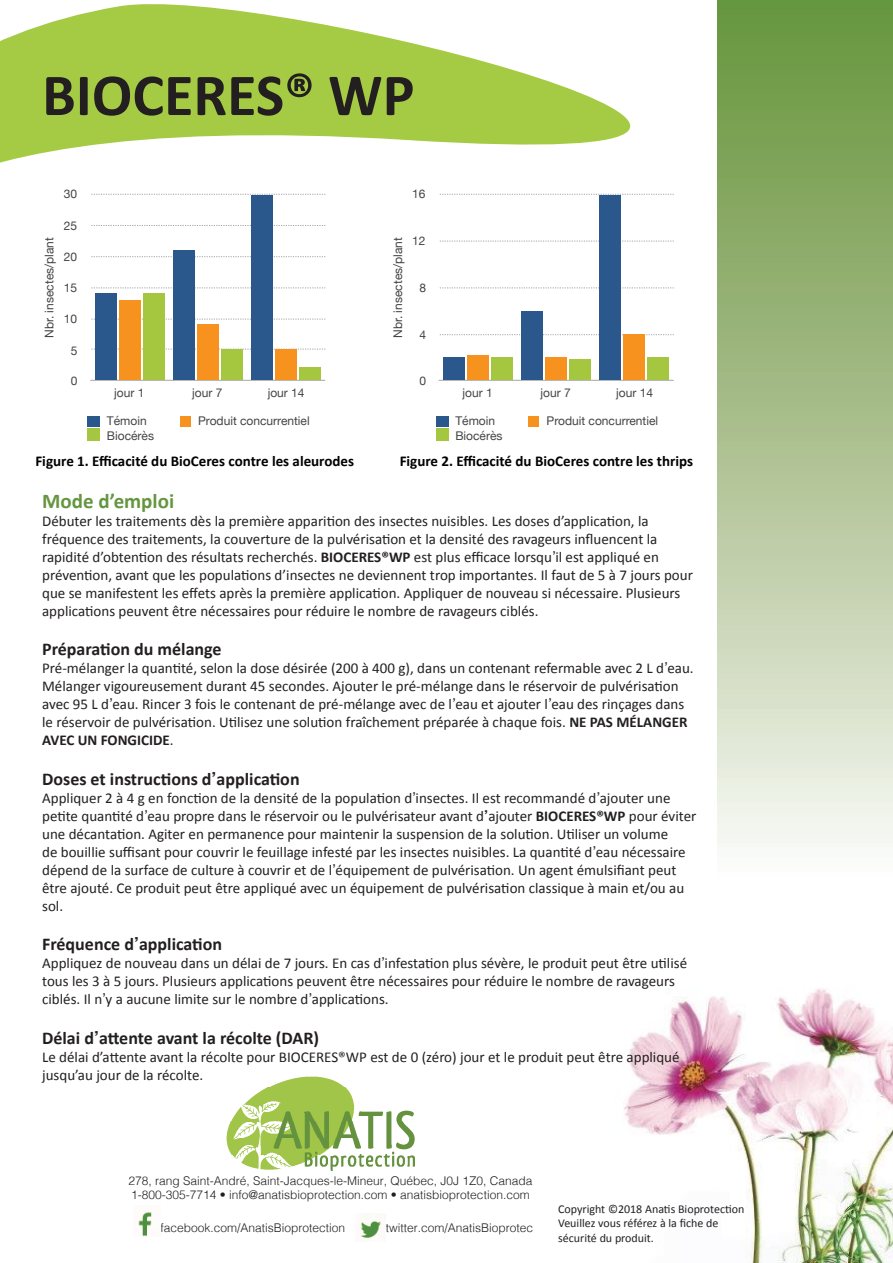
<style>
.page{position:relative;width:893px;height:1263px;background:#fff}
.page>*{position:absolute;margin:0;border:0;box-sizing:border-box;transform-origin:0 0}
.t1{font:700 60px "Calibri";color:#231f20}
.t2{font:700 21px "Calibri";color:#64963f}
.t3{font:700 18px "Calibri";color:#231f20}
.t4{font:15px/18px "Calibri";color:#231f20}
.t5{font:700 15px "Calibri";color:#000}
.t6{font:300 12px/14.4px "Helvetica";color:#231f20}
.t7{font:12px/14.4px "Helvetica Neue";color:#434444}
.t8{font:12px/14.4px "Calibri";color:#231f20}
.s1{font-weight:700}
.s2{font-family:"Helvetica"}
.s3{font-family:"Helvetica";font-weight:700}
</style>
<div class="page">
<svg style="left:718px;top:292px;width:175px;height:555px;background:#c3d1ae"></svg>
<img style="left:623px;top:988px;width:270px;height:275px">
<img style="left:226px;top:1076px;width:188px;height:95px">
<svg style="left:0;top:0;width:893px;height:292px"></svg>
<svg style="left:91px;top:349px;width:234px;height:1px"></svg>
<svg style="left:91px;top:319px;width:234px;height:1px"></svg>
<svg style="left:91px;top:288px;width:234px;height:1px"></svg>
<svg style="left:91px;top:256px;width:234px;height:1px"></svg>
<svg style="left:91px;top:225px;width:234px;height:1px"></svg>
<svg style="left:91px;top:194px;width:234px;height:1px"></svg>
<hr style="left:91px;top:380px;width:234px;height:1px;background:#a7a7a6">
<div style="left:143px;top:293px;width:22px;height:87px;background:#a5c740"></div>
<div style="left:221px;top:350px;width:22px;height:30px;background:#a5c740"></div>
<div style="left:299px;top:368px;width:22px;height:12px;background:#a5c740"></div>
<div style="left:119px;top:300px;width:22px;height:80px;background:#f6921d"></div>
<div style="left:197px;top:324px;width:22px;height:56px;background:#f6921d"></div>
<div style="left:275px;top:350px;width:22px;height:30px;background:#f6921d"></div>
<div style="left:95px;top:293px;width:22px;height:87px;background:#2a588c"></div>
<div style="left:173px;top:250px;width:22px;height:130px;background:#2a588c"></div>
<div style="left:251px;top:195px;width:22px;height:185px;background:#2a588c"></div>
<div style="left:88px;top:416px;width:12px;height:10px;background:#2a588c"></div>
<div style="left:180px;top:416px;width:11px;height:10px;background:#f6921d"></div>
<div style="left:88px;top:429px;width:12px;height:12px;background:#a5c740"></div>
<svg style="left:440px;top:334px;width:234px;height:1px"></svg>
<svg style="left:440px;top:288px;width:234px;height:1px"></svg>
<svg style="left:440px;top:241px;width:234px;height:1px"></svg>
<svg style="left:440px;top:194px;width:234px;height:1px"></svg>
<hr style="left:439px;top:380px;width:234px;height:1px;background:#a7a7a6">
<div style="left:491px;top:357px;width:22px;height:23px;background:#a5c740"></div>
<div style="left:569px;top:359px;width:22px;height:21px;background:#a5c740"></div>
<div style="left:647px;top:357px;width:22px;height:23px;background:#a5c740"></div>
<div style="left:467px;top:356px;width:22px;height:24px;background:#f6921d"></div>
<div style="left:545px;top:357px;width:22px;height:23px;background:#f6921d"></div>
<div style="left:623px;top:334px;width:22px;height:46px;background:#f6921d"></div>
<div style="left:443px;top:357px;width:22px;height:23px;background:#2a588c"></div>
<div style="left:521px;top:311px;width:22px;height:69px;background:#2a588c"></div>
<div style="left:599px;top:195px;width:22px;height:185px;background:#2a588c"></div>
<div style="left:436px;top:416px;width:12px;height:10px;background:#2a588c"></div>
<div style="left:529px;top:416px;width:10px;height:10px;background:#f6921d"></div>
<div style="left:436px;top:429px;width:12px;height:12px;background:#a5c740"></div>
<img style="left:138px;top:1212px;width:14px;height:25px">
<img style="left:360px;top:1221px;width:21px;height:17px">
<h1 class="t1" style="left:42px;top:57px;width:374px">BIOCERES® WP</h1>
<p class="t7" style="left:64px;top:188px;width:15px">30</p>
<p class="t7" style="left:412px;top:188px;width:15px">16</p>
<p class="t7" style="left:64px;top:219px;width:15px">25</p>
<p class="t7" style="left:43px;top:338px;width:102px;rotate:-90deg">Nbr. insectes/plant</p>
<p class="t7" style="left:64px;top:250px;width:15px">20</p>
<p class="t7" style="left:64px;top:281px;width:15px">15</p>
<p class="t7" style="left:64px;top:312px;width:15px">10</p>
<p class="t7" style="left:391px;top:338px;width:102px;rotate:-90deg">Nbr. insectes/plant</p>
<p class="t7" style="left:412px;top:234px;width:15px">12</p>
<p class="t7" style="left:419px;top:281px;width:8px">8</p>
<p class="t7" style="left:419px;top:328px;width:8px">4</p>
<p class="t7" style="left:71px;top:344px;width:8px">5</p>
<p class="t7" style="left:71px;top:374px;width:8px">0</p>
<p class="t7" style="left:419px;top:374px;width:8px">0</p>
<p class="t7" style="left:114px;top:386px;width:32px">jour 1</p>
<p class="t7" style="left:192px;top:386px;width:32px">jour 7</p>
<p class="t7" style="left:268px;top:386px;width:38px">jour 14</p>
<p class="t7" style="left:463px;top:386px;width:32px">jour 1</p>
<p class="t7" style="left:541px;top:386px;width:32px">jour 7</p>
<p class="t7" style="left:616px;top:386px;width:38px">jour 14</p>
<p class="t7" style="left:107px;top:414px;width:49px">Témoin<br>Biocérès</p>
<p class="t7" style="left:198px;top:414px;width:113px">Produit concurrentiel</p>
<p class="t7" style="left:455px;top:414px;width:49px">Témoin<br>Biocérès</p>
<p class="t7" style="left:547px;top:414px;width:113px">Produit concurrentiel</p>
<p class="t5" style="left:35px;top:452px;width:320px">Figure 1. Efficacité du BioCeres contre les aleurodes</p>
<p class="t5" style="left:400px;top:452px;width:295px">Figure 2. Efficacité du BioCeres contre les thrips</p>
<h2 class="t2" style="left:42px;top:487px;width:134px">Mode ’d emploi</h2>
<p class="t4" style="left:42px;top:512px;width:652px">Débuter les traitements dès la première apparition des insectes nuisibles. Les doses ’d application la, fréquence des traitements la, couverture de la pulvérisation et la densité des ravageurs influencent la rapidité ’d obtention des résultats recherchés. <span class="s1">BIOCERES®WP</span> est plus efficace lorsqu i l<span class="s2">’</span> est appliqué en prévention, avant que les populations ’d insectes ne deviennent trop importantes Il. faut de 7à5 jours pour que se manifestent les effets après la première application. Appliquer de nouveau si nécessaire. Plusieurs applications peuvent être nécessaires pour réduire le nombre de ravageurs ciblés.</p>
<p class="t3" style="left:42px;top:638px;width:181px">Préparation du mélange</p>
<p class="t4" style="left:42px;top:659px;width:653px">Pré-mélanger la quantité, selon la dose désirée (200 à 400 ,)g dans un contenant refermable avec <span class="s2">’</span>dL2 eau.<br>Mélanger vigoureusement durant 45 secondes. Ajouter le pré-mélange dans le réservoir de pulvérisation avec 95 <span class="s2">’</span>dL eau. Rincer 3 fois le contenant de pré-mélange avec de <span class="s2">’</span>l eau et ajouter <span class="s2">’</span>l eau des rinçages dans le réservoir de pulvérisation. Utilisez une solution fraîchement préparée à chaque fois. <span class="s1">NE PAS MÉLANGER AVEC UN FONGICIDE</span>.</p>
<p class="t3" style="left:42px;top:767px;width:259px">Doses et instructions <span class="s2">’</span>d application</p>
<p class="t4" style="left:42px;top:789px;width:656px">Appliquer g4à2 en fonction de la densité de la population <span class="s2">’</span>d insectes Il. est recommandé <span class="s2">’</span>d ajouter une petite quantité <span class="s2">’</span>d eau propre dans le réservoir ou le pulvérisateur avant <span class="s3">’</span>d ajouter <span class="s1">BIOCERES®WP</span> pour éviter une décantation. Agiter en permanence pour maintenir la suspension de la solution. Utiliser un volume<br>de bouillie suffisant pour couvrir le feuillage infesté par les insectes nuisibles. La quantité <span class="s2">’</span>d eau nécessaire dépend de la surface de culture à couvrir et de <span class="s2">’</span>l équipement de pulvérisation. Un agent émulsifiant peut être ajouté. Ce produit peut être appliqué avec un équipement de pulvérisation classique à main et/ou au sol.</p>
<p class="t3" style="left:42px;top:933px;width:181px">Fréquence <span class="s2">’</span>d application</p>
<p class="t4" style="left:42px;top:954px;width:646px">Appliquez de nouveau dans un délai de 7 jours. En cas <span class="s2">’</span>d infestation plus sévère le, produit peut être utilisé tous les 5à3 jours. Plusieurs applications peuvent être nécessaires pour réduire le nombre de ravageurs ciblés ay<span class="s2">’</span>nI l. aucune limite sur le nombre <span class="s2">’</span>d applications.</p>
<p class="t3" style="left:42px;top:1026px;width:278px">Délai <span class="s2">’</span>d attente avant la récolte (DAR(</p>
<p class="t4" style="left:42px;top:1048px;width:639px">Le délai ’d attente avant la récolte pour BIOCERES®WP est de 0 (zéro) jour et le produit peut être appliqué jusqu’au jour de la récolte.</p>
<p class="t6" style="left:128px;top:1172px;width:406px">278, rang Saint-André, Saint-Jacques l e- -Mineur, Québec Z1J0J, 0, Canada<br>1-800-305-7714 • info@anatisbioprotection.com • anatisbioprotection.com</p>
<p class="t6" style="left:160px;top:1220px;width:186px">facebook.com/AnatisBioprotection</p>
<p class="t6" style="left:386px;top:1220px;width:149px">twitter.com/AnatisBioprotec</p>
<p class="t8" style="left:558px;top:1202px;width:188px">Copyright ©2018 Anatis Bioprotection<br>Veuillez vous référez laà fiche de</p>
<p class="t8" style="left:558px;top:1230px;width:97px">sécurité du produit.</p>
</div>
